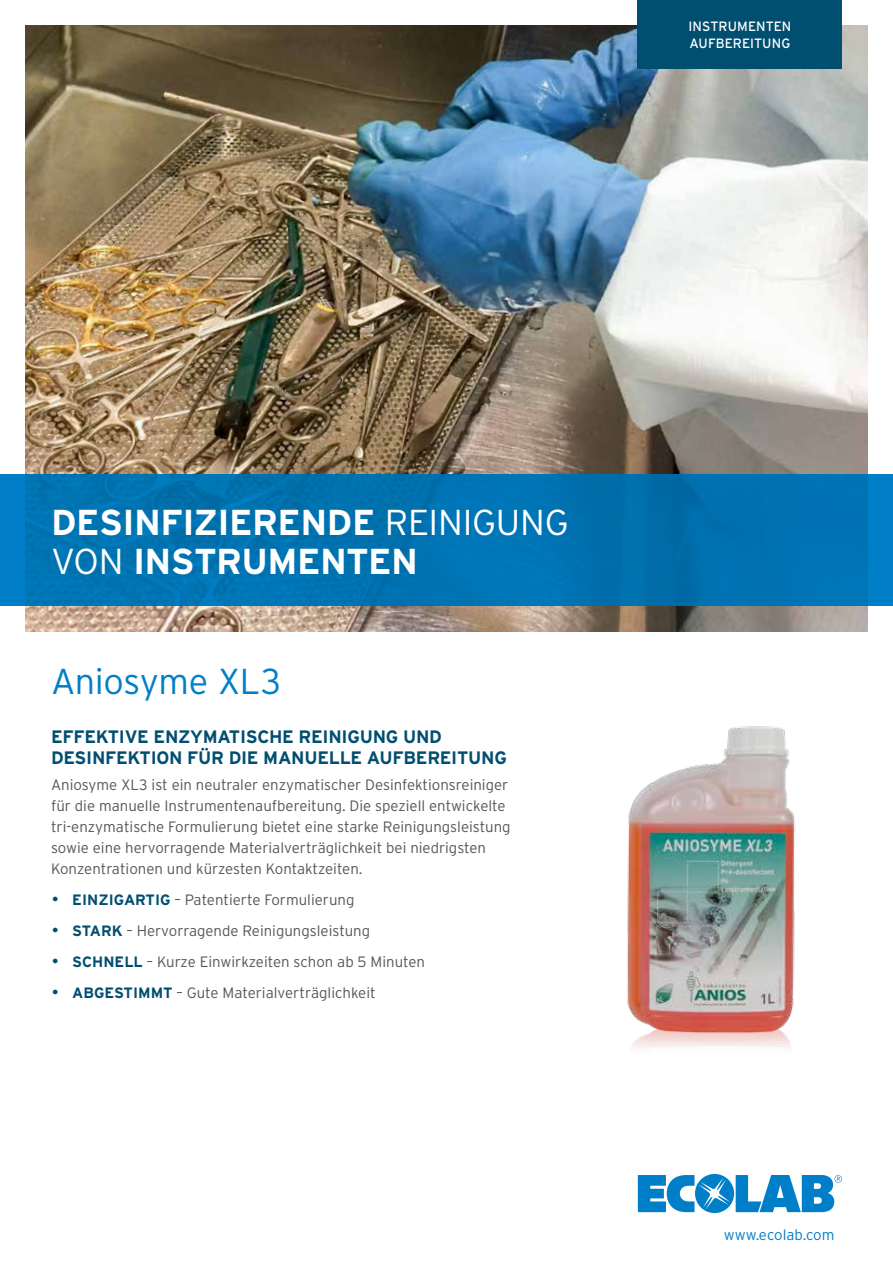
<style>
.page{position:relative;width:893px;height:1263px;background:#fff}
.page>*{position:absolute;margin:0;border:0;box-sizing:border-box;transform-origin:0 0}
.t1{font:700 36px/39px "Interstate";letter-spacing:-.015em;color:#fff}
.t2{font:300 36px "Interstate";letter-spacing:-.01em;color:#007fc8}
.t3{font:700 18px/21.6px "Interstate";letter-spacing:-.015em;color:#004e70}
.t4{font:300 15px/21px "Interstate";color:#575756}
.t5{font:300 15px "Interstate";color:#007fc8}
.t6{font:13.5px/16.5px "Interstate";letter-spacing:.005em;color:#fff}
.s1{font-weight:300}
.s2{color:#004e70}
.s3{font-weight:700;color:#004e70}
</style>
<div class="page">
<img style="left:26px;top:26px;width:841px;height:605px">
<div style="left:638px;top:0;width:204px;height:68px;background:#004e70"></div>
<svg style="left:0;top:474px;width:893px;height:132px;background:#0072b2"></svg>
<svg style="left:638px;top:1174px;width:204px;height:39px"></svg>
<img style="left:627px;top:726px;width:168px;height:323px">
<p class="t6" style="left:688px;top:18px;width:104px">INSTRUMENTEN<br>AUFBEREITUNG</p>
<h1 class="t1" style="left:51px;top:502px;width:519px">DESINFIZIERENDE <span class="s1">REINIGUNG<br>VON</span> INSTRUMENTEN</h1>
<h1 class="t2" style="left:51px;top:661px;width:232px">Aniosyme XL3</h1>
<p class="t3" style="left:51px;top:725px;width:457px">EFFEKTIVE ENZYMATISCHE REINIGUNG UND<br>DESINFEKTION FÜR DIE MANUELLE AUFBEREITUNG</p>
<p class="t4" style="left:51px;top:774px;width:461px">Aniosyme XL3 ist ein neutraler enzymatischer Desinfektionsreiniger für die manuelle Instrumentenaufbereitung. Die speziell entwickelte tri-enzymatische Formulierung bietet eine starke Reinigungsleistung sowie eine hervorragende Materialverträglichkeit bei niedrigsten Konzentrationen und kürzesten Kontaktzeiten.</p>
<p class="t4" style="left:51px;top:889px;width:305px"><span class="s2">•</span> <span class="s3">EINZIGARTIG</span> – Patentierte Formulierung</p>
<p class="t4" style="left:51px;top:920px;width:321px"><span class="s2">•</span> <span class="s3">STARK</span> – Hervorragende Reinigungsleistung</p>
<p class="t4" style="left:51px;top:951px;width:376px"><span class="s2">•</span> <span class="s3">SCHNELL</span> – Kurze Einwirkzeiten schon ab 5 Minuten</p>
<p class="t4" style="left:51px;top:982px;width:326px"><span class="s2">•</span> <span class="s3">ABGESTIMMT</span> – Gute Materialverträglichkeit</p>
<p class="t5" style="left:724px;top:1226px;width:112px">www.ecolab.com</p>
</div>
